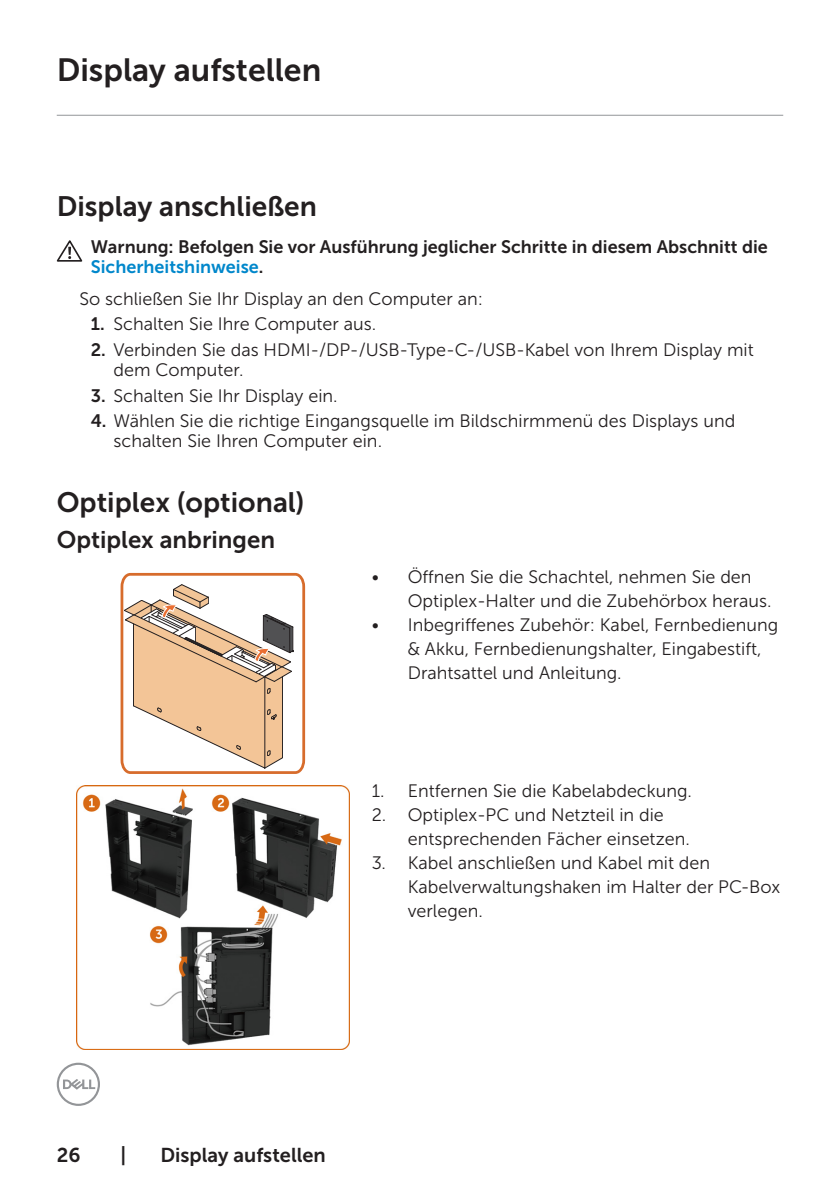
<style>
.page{position:relative;width:840px;height:1191px;background:#fff}
.page>*{position:absolute;margin:0;border:0;box-sizing:border-box;transform-origin:0 0}
.t1{font:32px "Museo Sans For Dell 700";color:#231f20}
.t2{font:28px "Museo Sans For Dell 700";color:#231f20}
.t3{font:24px "Museo Sans For Dell 700";color:#231f20}
.t4{font:20px "Museo Sans For Dell 700";color:#231f20}
.t5{font:18px/24px "Museo Sans For Dell 300";color:#231f20}
.t6{font:18px/20px "Museo Sans For Dell 700";color:#231f20}
.s1{color:#0087cb}
.s2{font-family:"Museo Sans For Dell 700"}
</style>
<div class="page">
<svg style="left:57px;top:1062px;width:43px;height:44px"></svg>
<hr style="left:57px;top:115px;width:725px;height:1px;background:#939598">
<svg style="left:57px;top:240px;width:25px;height:22px"></svg>
<svg style="left:120px;top:572px;width:186px;height:202px"></svg>
<img style="left:77px;top:785px;width:272px;height:264px">
<h1 class="t1" style="left:57px;top:52px;width:266px">Display aufstellen</h1>
<h2 class="t2" style="left:57px;top:191px;width:261px">Display anschließen</h2>
<p class="t6" style="left:91px;top:237px;width:678px">Warnung: Befolgen Sie vor Ausführung jeglicher Schritte in diesem Abschnitt die<br><span class="s1">Sicherheitshinweise</span>.</p>
<p class="t5" style="left:79px;top:286px;width:405px">So schließen Sie Ihr Display an den Computer an:</p>
<p class="t5" style="left:91px;top:312px;width:287px"><span class="s2">1.</span> Schalten Sie Ihre Computer aus.</p>
<p class="t5" style="left:113px;top:340px;width:641px;line-height:20px;text-indent:-23px"><span class="s2">2.</span> Verbinden Sie das HDMI-/DP-/USB-Type-C-/USB-Kabel von Ihrem Display mit dem Computer.</p>
<p class="t5" style="left:91px;top:383px;width:248px"><span class="s2">3.</span> Schalten Sie Ihr Display ein.</p>
<p class="t5" style="left:113px;top:411px;width:623px;line-height:20px;text-indent:-23px"><span class="s2">4.</span> Wählen Sie die richtige Eingangsquelle im Bildschirmmenü des Displays und schalten Sie Ihren Computer ein.</p>
<h2 class="t2" style="left:57px;top:487px;width:249px">Optiplex (optional)</h2>
<h3 class="t3" style="left:57px;top:526px;width:220px">Optiplex anbringen</h3>
<p class="t5" style="left:407px;top:565px;width:365px;text-indent:-36px">• Öffnen Sie die Schachtel, nehmen Sie den<br>Optiplex-Halter und die Zubehörbox heraus.</p>
<p class="t5" style="left:407px;top:613px;width:372px;text-indent:-36px">• Inbegriffenes Zubehör: Kabel, Fernbedienung &amp; Akku, Fernbedienungshalter, Eingabestift,<br>Drahtsattel und Anleitung.</p>
<p class="t5" style="left:371px;top:778px;width:321px">1. Entfernen Sie die Kabelabdeckung.</p>
<p class="t5" style="left:407px;top:802px;width:283px;text-indent:-36px">2. Optiplex-PC und Netzteil in die entsprechenden Fächer einsetzen.</p>
<p class="t5" style="left:407px;top:850px;width:374px;text-indent:-36px">3. Kabel anschließen und Kabel mit den<br>Kabelverwaltungshaken im Halter der PC-Box verlegen.</p>
<p class="t4" style="left:57px;top:1143px;width:25px">26</p>
<p class="t4" style="left:120px;top:1143px;width:7px">|</p>
<p class="t4" style="left:160px;top:1143px;width:167px">Display aufstellen</p>
</div>
